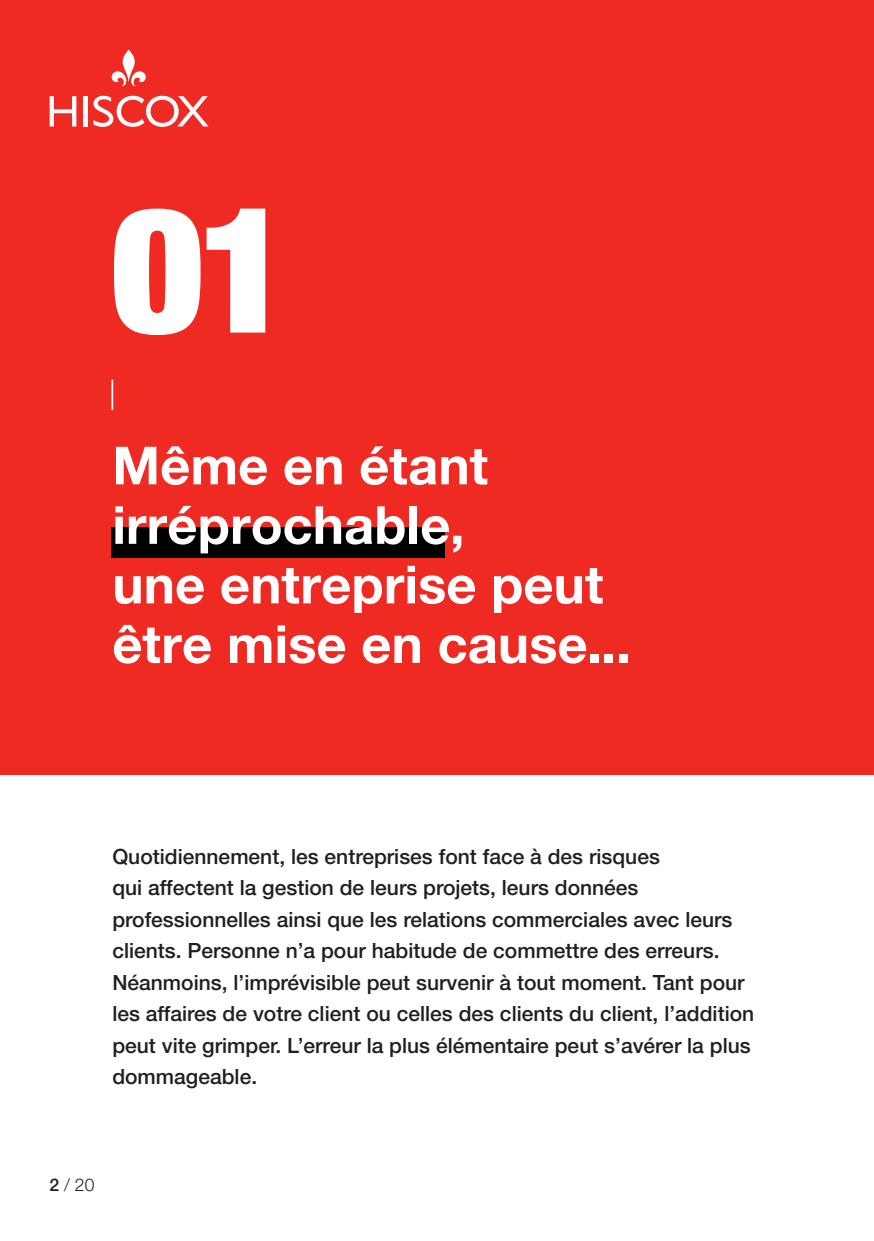
<style>
.page{position:relative;width:874px;height:1241px;background:#fff}
.page>*{position:absolute;margin:0;border:0;box-sizing:border-box;transform-origin:0 0}
.t1{font:900 condensed 175px "Helvetica Neue LT Std";color:#fff}
.t2{font:700 52.5px/59.5px "Helvetica Neue LT Std";letter-spacing:.005em;color:#fff}
.t3{font:500 21px/31.5px "Helvetica Neue LT Std";color:#231f20}
.t4{font:300 17.5px "Helvetica Neue LT Std";color:#231f20}
.s1{font-weight:500}
</style>
<div class="page">
<div style="left:0;top:0;width:873px;height:774px;background:#ee2a23"></div>
<hr style="left:111px;top:379px;width:2px;height:31px;background:#fff">
<div style="left:111px;top:527px;width:333px;height:30px;background:#000001"></div>
<svg style="left:112px;top:50px;width:34px;height:36px"></svg>
<hr style="left:83px;top:96px;width:4px;height:30px;background:#fff">
<svg style="left:50px;top:96px;width:26px;height:30px"></svg>
<svg style="left:93px;top:96px;width:115px;height:31px"></svg>
<h1 class="t1" style="left:112px;top:158px;width:179px">01</h1>
<h2 class="t2" style="left:112px;top:434px;width:519px">Même en étant irréprochable,<br>une entreprise peut être mise en cause...</h2>
<p class="t3" style="left:112px;top:840px;width:643px">Quotidiennement, les entreprises font face à des risques<br>qui affectent la gestion de leurs projets, leurs données professionnelles ainsi que les relations commerciales avec leurs clients. Personne n’a pour habitude de commettre des erreurs.<br>Néanmoins, l’imprévisible peut survenir à tout moment. Tant pour les affaires de votre client ou celles des clients du client, l’addition peut vite grimper. L’erreur la plus élémentaire peut s’avérer la plus dommageable.</p>
<p class="t4" style="left:50px;top:1173px;width:46px"><span class="s1">2</span> / 20</p>
</div>
